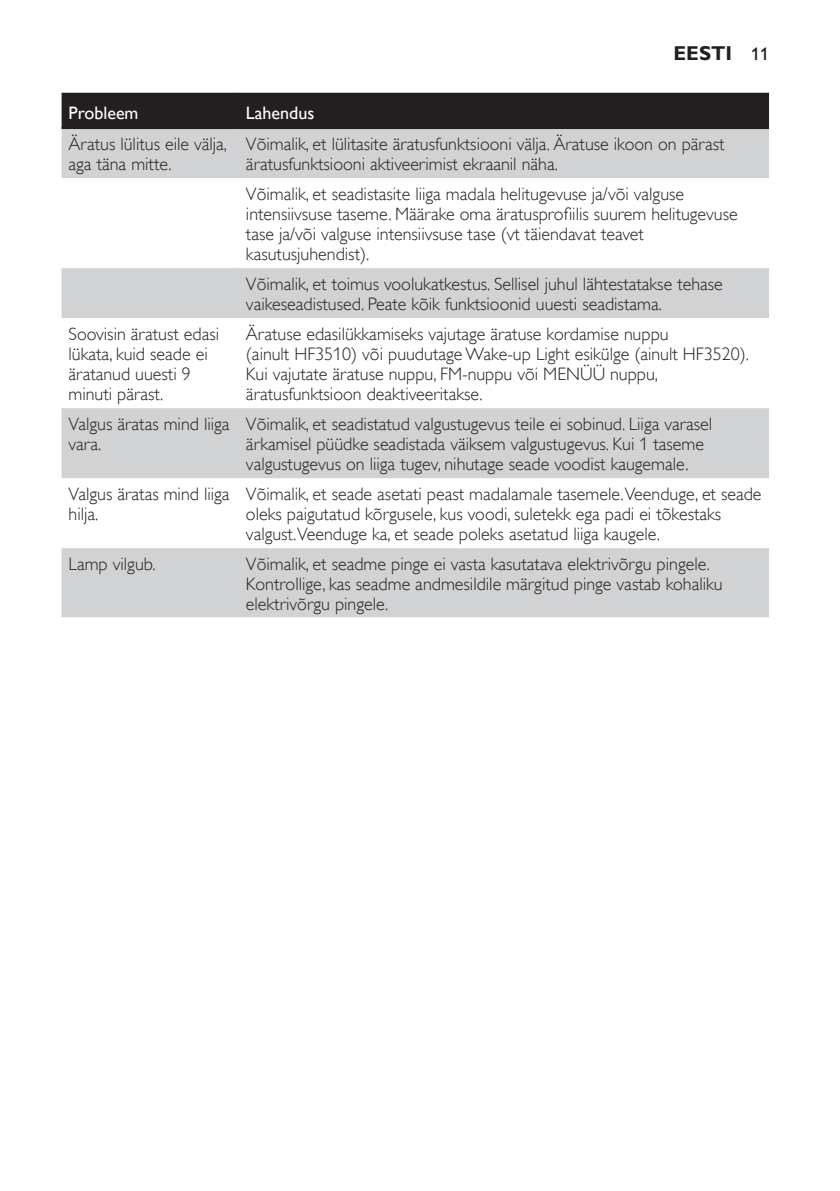
<style>
.page{position:relative;width:840px;height:1191px;background:#fff}
.page>*{position:absolute;margin:0;border:0;box-sizing:border-box;transform-origin:0 0}
.t1{font:700 20px "Gill Sans Alt One WGL";color:#231f20}
.t2{font:18px/20px "Gill Sans Alt One WGL Light";color:#231f20}
.t3{font:18px "Gill Sans Alt One WGL";color:#fff}
.s1{font-weight:400;font-size:18px}
</style>
<div class="page">
<div style="left:62px;top:93px;width:706px;height:34px;background:#231f20"></div>
<svg style="left:62px;top:129px;width:706px;height:488px"></svg>
<hr style="left:62px;top:127px;width:176px;height:2px;background:#231f20">
<hr style="left:238px;top:127px;width:530px;height:2px;background:#231f20">
<p class="t1" style="left:673px;top:40px;width:97px">EESTI <span class="s1">11</span></p>
<p class="t3" style="left:69px;top:101px;width:71px">Probleem</p>
<p class="t3" style="left:246px;top:101px;width:70px">Lahendus</p>
<p class="t2" style="left:69px;top:134px;width:160px">Äratus lülitus eile välja, aga täna mitte.</p>
<p class="t2" style="left:246px;top:134px;width:480px">Võimalik, et lülitasite äratusfunktsiooni välja. Äratuse ikoon on pärast äratusfunktsiooni aktiveerimist ekraanil näha.</p>
<p class="t2" style="left:246px;top:184px;width:493px">Võimalik, et seadistasite liiga madala helitugevuse ja/või valguse intensiivsuse taseme. Määrake oma äratusprofiilis suurem helitugevuse tase ja/või valguse intensiivsuse tase (vt täiendavat teavet kasutusjuhendist).</p>
<p class="t2" style="left:246px;top:274px;width:478px">Võimalik, et toimus voolukatkestus. Sellisel juhul lähtestatakse tehase vaikeseadistused. Peate kõik funktsioonid uuesti seadistama.</p>
<p class="t2" style="left:69px;top:324px;width:152px">Soovisin äratust edasi lükata, kuid seade ei äratanud uuesti 9 minuti pärast.</p>
<p class="t2" style="left:246px;top:324px;width:504px">Äratuse edasilükkamiseks vajutage äratuse kordamise nuppu<br>(ainult HF3510) või puudutage Wake-up Light esikülge (ainult HF3520).<br>Kui vajutate äratuse nuppu, FM-nuppu või MENÜÜ nuppu, äratusfunktsioon deaktiveeritakse.</p>
<p class="t2" style="left:69px;top:414px;width:162px">Valgus äratas mind liiga vara.</p>
<p class="t2" style="left:246px;top:414px;width:467px">Võimalik, et seadistatud valgustugevus teile ei sobinud. Liiga varasel ärkamisel püüdke seadistada väiksem valgustugevus. Kui 1 taseme valgustugevus on liiga tugev, nihutage seade voodist kaugemale.</p>
<p class="t2" style="left:69px;top:484px;width:162px">Valgus äratas mind liiga hilja.</p>
<p class="t2" style="left:246px;top:484px;width:517px">Võimalik, et seade asetati peast madalamale tasemele.Veenduge, et seade oleks paigutatud kõrgusele, kus voodi, suletekk ega padi ei tõkestaks valgust.Veenduge ka, et seade poleks asetatud liiga kaugele.</p>
<p class="t2" style="left:69px;top:554px;width:89px">Lamp vilgub.</p>
<p class="t2" style="left:246px;top:554px;width:478px">Võimalik, et seadme pinge ei vasta kasutatava elektrivõrgu pingele.<br>Kontrollige, kas seadme andmesildile märgitud pinge vastab kohaliku elektrivõrgu pingele.</p>
</div>
